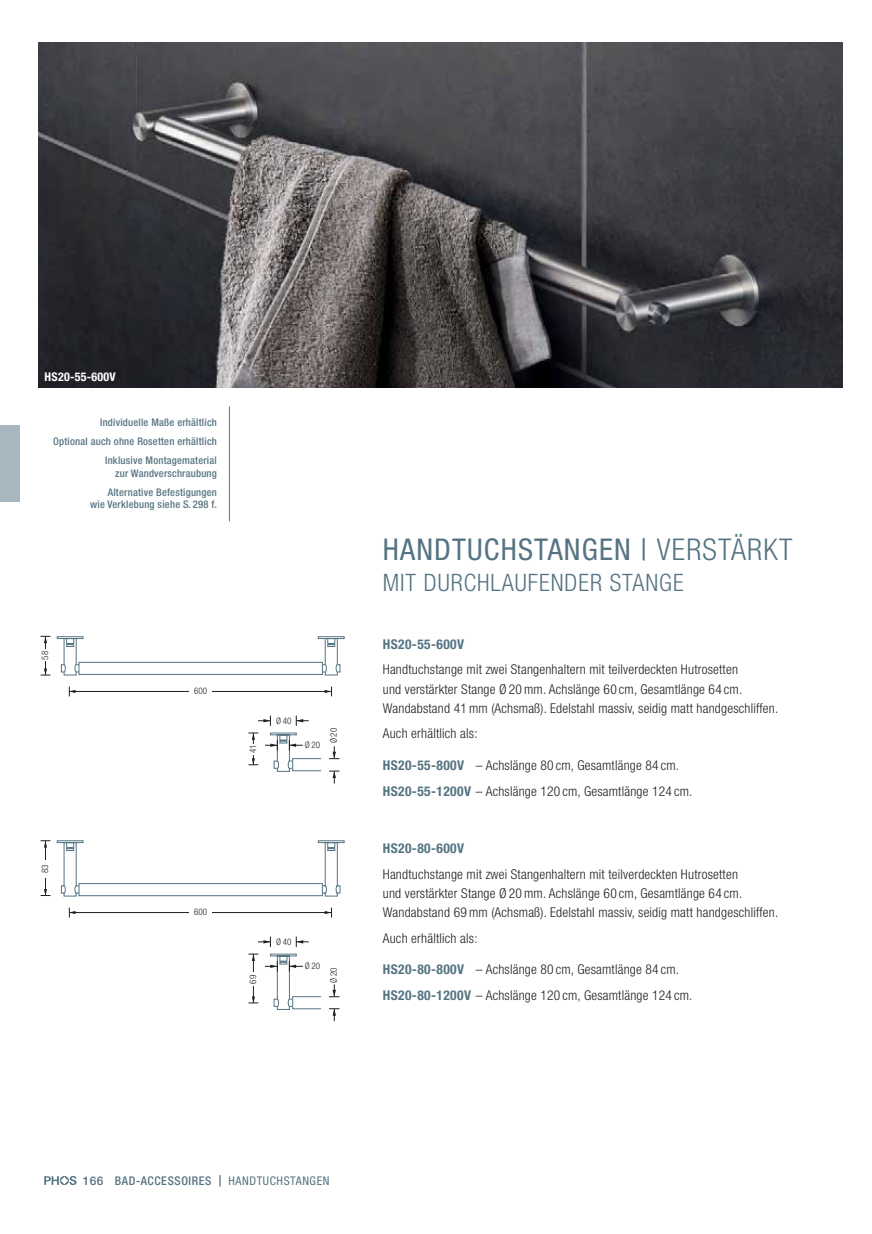
<style>
.page{position:relative;width:872px;height:1234px;background:#fff}
.page>*{position:absolute;margin:0;border:0;box-sizing:border-box;transform-origin:0 0}
.t1{font:condensed 30px "Helvetica Neue LT Std";letter-spacing:.04em;color:#557483}
.t2{font:300 condensed 24px "Helvetica Neue LT Std";letter-spacing:.04em;color:#557483}
.t3{font:300 condensed 13.5px/19.2px "Helvetica Neue LT Std";letter-spacing:.015em;color:#231f20}
.t4{font:700 condensed 13.5px "Helvetica Neue LT Std";letter-spacing:.03em;color:#557483}
.t5{font:500 condensed 12px "Helvetica Neue LT Std";letter-spacing:.05em;color:#557483}
.t6{font:700 condensed 12px "Helvetica Neue LT Std";letter-spacing:.02em;color:#fff}
.t7{font:500 condensed 10.5px/19.2px "Helvetica Neue LT Std";letter-spacing:.02em;color:#557483;text-align:right}
.t8{font:300 condensed 9px "Helvetica Neue LT Std";color:#231f20}
.s1{font-size:10.65px}
.s2{font-weight:300}
.s3{font-weight:700;color:#557483}
.s4{font-stretch:normal}
.s5{font-stretch:normal;font-size:11.25px}
.s6{font-weight:400}
</style>
<div class="page">
<img style="left:38px;top:43px;width:804px;height:344px">
<hr style="left:45px;top:636px;width:1px;height:39px;background:#231f20">
<svg style="left:41px;top:668px;width:9px;height:7px"></svg>
<svg style="left:41px;top:636px;width:9px;height:7px"></svg>
<div style="left:42px;top:649px;width:8px;height:12px;background:#fff"></div>
<svg style="left:56px;top:636px;width:289px;height:25px"></svg>
<svg style="left:56px;top:661px;width:289px;height:236px"></svg>
<hr style="left:69px;top:912px;width:262px;height:1px;background:#231f20">
<svg style="left:69px;top:907px;width:7px;height:10px"></svg>
<svg style="left:325px;top:907px;width:7px;height:10px"></svg>
<div style="left:189px;top:908px;width:23px;height:8px;background:#fff"></div>
<hr style="left:45px;top:840px;width:1px;height:55px;background:#231f20">
<svg style="left:41px;top:889px;width:9px;height:7px"></svg>
<svg style="left:41px;top:840px;width:9px;height:7px"></svg>
<div style="left:42px;top:860px;width:8px;height:17px;background:#fff"></div>
<div style="left:327px;top:842px;width:8px;height:5px;border:1px solid #557483"></div>
<svg style="left:327px;top:846px;width:8px;height:4px"></svg>
<div style="left:66px;top:842px;width:8px;height:5px;border:1px solid #557483"></div>
<svg style="left:66px;top:846px;width:8px;height:4px"></svg>
<div style="left:79px;top:883px;width:243px;height:12px;background:#fff"></div>
<div style="left:79px;top:883px;width:244px;height:12px;border:1px solid #557483"></div>
<svg style="left:329px;top:746px;width:10px;height:13px"></svg>
<svg style="left:329px;top:770px;width:10px;height:13px"></svg>
<div style="left:330px;top:726px;width:10px;height:18px;background:#fff"></div>
<svg style="left:296px;top:715px;width:13px;height:10px"></svg>
<svg style="left:258px;top:715px;width:13px;height:10px"></svg>
<div style="left:275px;top:717px;width:18px;height:10px;background:#fff"></div>
<svg style="left:265px;top:732px;width:38px;height:41px"></svg>
<div style="left:303px;top:741px;width:19px;height:10px;background:#fff"></div>
<hr style="left:253px;top:732px;width:1px;height:32px;background:#231f20">
<svg style="left:248px;top:758px;width:10px;height:7px"></svg>
<svg style="left:248px;top:732px;width:10px;height:7px"></svg>
<div style="left:250px;top:743px;width:8px;height:11px;background:#fff"></div>
<div style="left:293px;top:758px;width:28px;height:12px;background:#fff"></div>
<div style="left:292px;top:758px;width:29px;height:13px;border:1px solid #557483"></div>
<hr style="left:253px;top:953px;width:1px;height:49px;background:#231f20">
<svg style="left:248px;top:996px;width:10px;height:7px"></svg>
<svg style="left:248px;top:953px;width:10px;height:7px"></svg>
<div style="left:250px;top:972px;width:8px;height:13px;background:#fff"></div>
<svg style="left:329px;top:984px;width:10px;height:13px"></svg>
<svg style="left:329px;top:1008px;width:10px;height:12px"></svg>
<svg style="left:265px;top:953px;width:38px;height:57px"></svg>
<svg style="left:296px;top:936px;width:13px;height:10px"></svg>
<svg style="left:258px;top:936px;width:13px;height:10px"></svg>
<div style="left:293px;top:996px;width:28px;height:12px;background:#fff"></div>
<div style="left:292px;top:996px;width:29px;height:12px;border:1px solid #557483"></div>
<hr style="left:229px;top:406px;width:1px;height:115px;background:#557483">
<svg style="left:44px;top:1176px;width:33px;height:8px"></svg>
<div style="left:0;top:425px;width:19px;height:77px;background:#a7b6bf"></div>
<p class="t6" style="left:45px;top:369px;width:72px">HS20-55-600V</p>
<p class="t7" style="left:53px;top:413px;width:165px">Individuelle Maße erhältlich<br>Optional auch ohne Rosetten erhältlich<br>Inklusive Montagematerial</p>
<p class="t7" style="left:108px;top:464px;width:111px">zur Wandverschraubung<br>Alternative Befestigungen</p>
<p class="t7" style="left:90px;top:496px;width:128px">wie Verklebung <span class="s1">siehe S. 298 f.</span></p>
<p class="t8" style="left:42px;top:659px;width:10px;rotate:-90deg">58</p>
<p class="t8" style="left:42px;top:873px;width:10px;rotate:-90deg">83</p>
<p class="t8" style="left:194px;top:687px;width:14px">600</p>
<p class="t8" style="left:250px;top:753px;width:10px;rotate:-90deg">41</p>
<p class="t8" style="left:276px;top:717px;width:17px">Ø 40</p>
<p class="t8" style="left:305px;top:741px;width:17px">Ø 20</p>
<p class="t8" style="left:330px;top:743px;width:17px;rotate:-90deg">Ø 20</p>
<p class="t8" style="left:194px;top:908px;width:14px">600</p>
<p class="t8" style="left:276px;top:938px;width:17px">Ø 40</p>
<p class="t8" style="left:305px;top:962px;width:17px">Ø 20</p>
<p class="t8" style="left:250px;top:983px;width:10px;rotate:-90deg">69</p>
<p class="t8" style="left:330px;top:982px;width:17px;rotate:-90deg">Ø 20</p>
<h1 class="t1" style="left:383px;top:538px;width:411px">HANDTUCHSTANGEN | <span class="s2">VERSTÄRKT</span></h1>
<h2 class="t2" style="left:383px;top:574px;width:302px">MIT DURCHLAUFENDER STANGE</h2>
<p class="t4" style="left:383px;top:636px;width:83px">HS20-55-600V</p>
<p class="t3" style="left:383px;top:661px;width:397px">Handtuchstange mit zwei Stangenhaltern mit teilverdeckten Hutrosetten<br>und verstärkter Stange Ø 20 mm. Achslänge 60 cm, Gesamtlänge 64 cm.<br>Wandabstand 41 mm (Achsmaß). Edelstahl massiv, seidig matt handgeschliffen.</p>
<p class="t3" style="left:383px;top:725px;width:96px">Auch erhältlich als:</p>
<p class="t3" style="left:383px;top:754px;width:311px;line-height:25.5px"><span class="s3">HS20-55-800V</span> – Achslänge 80 cm, Gesamtlänge 84 cm.<br><span class="s3">HS20-55-1200V</span> – Achslänge 120 cm, Gesamtlänge 124 cm.</p>
<p class="t4" style="left:383px;top:840px;width:83px">HS20-80-600V</p>
<p class="t3" style="left:383px;top:865px;width:397px">Handtuchstange mit zwei Stangenhaltern mit teilverdeckten Hutrosetten<br>und verstärkter Stange Ø 20 mm. Achslänge 60 cm, Gesamtlänge 64 cm.<br>Wandabstand 69 mm (Achsmaß). Edelstahl massiv, seidig matt handgeschliffen.</p>
<p class="t3" style="left:383px;top:929px;width:96px">Auch erhältlich als:</p>
<p class="t3" style="left:383px;top:958px;width:311px;line-height:25.5px"><span class="s3">HS20-80-800V</span> – Achslänge 80 cm, Gesamtlänge 84 cm.<br><span class="s3">HS20-80-1200V</span> – Achslänge 120 cm, Gesamtlänge 124 cm.</p>
<p class="t5" style="left:83px;top:1176px;width:248px"><span class="s4">166</span> BAD-ACCESSOIRES <span class="s5">|</span> <span class="s6">HANDTUCHSTANGEN</span></p>
</div>
